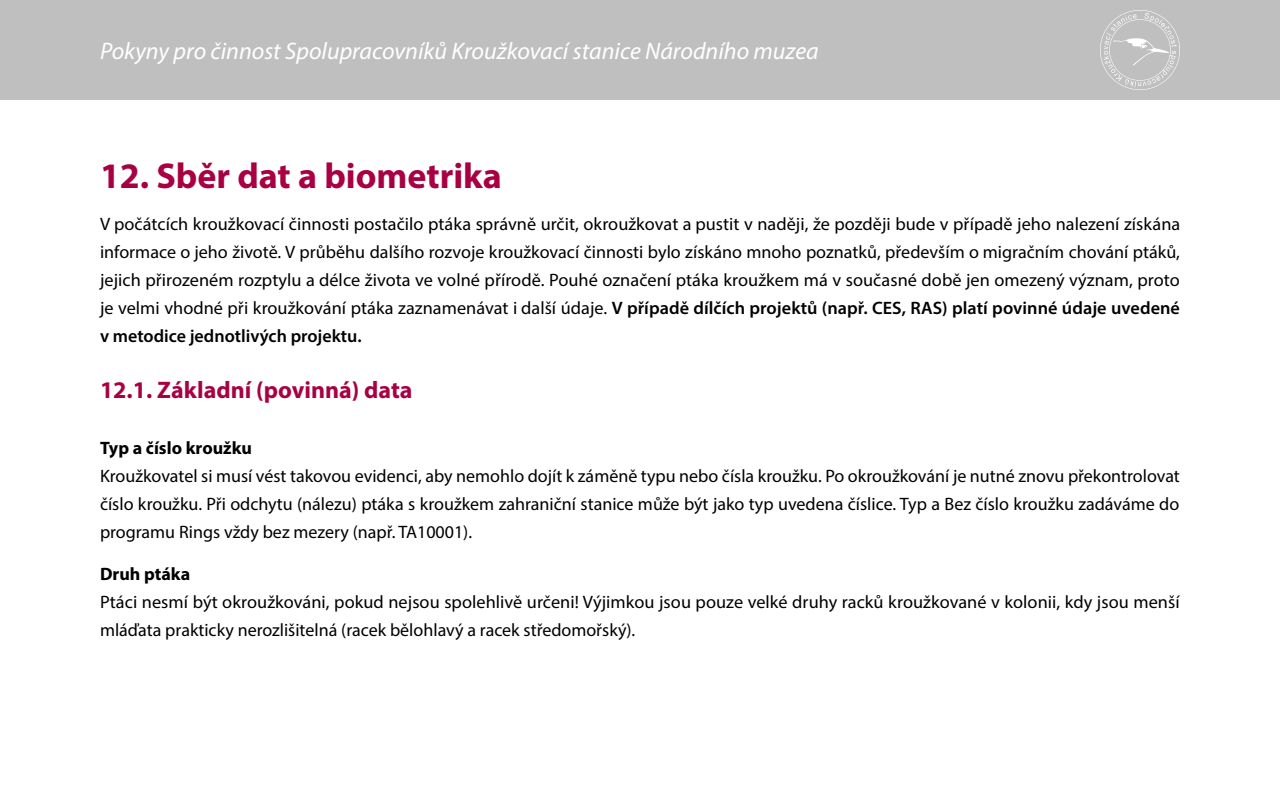
<style>
.page{position:relative;width:1280px;height:800px;background:#fff}
.page>*{position:absolute;margin:0;border:0;box-sizing:border-box;transform-origin:0 0}
.t1{font:700 36px "Myriad Pro";color:#a80042}
.t2{font:italic 24px "Myriad Pro";color:#fff}
.H2_X_X{font:700 24px "Myriad Pro";color:#a80042}
.T1{font:18px/28px "Myriad Pro";letter-spacing:.005em;color:#000;text-align:justify}
.H3_X_X_X{font:700 18px "Myriad Pro";color:#000}
.s1{font-weight:600}
</style>
<div class="page">
<div style="left:0;top:0;width:1280px;height:100px;background:#bfbfbf"></div>
<svg style="left:1100px;top:10px;width:80px;height:80px"></svg>
<h2 class="t2" style="left:100px;top:36px;width:720px">Pokyny pro činnost Spolupracovníků Kroužkovací stanice Národního muzea</h2>
<h1 class="t1" style="left:100px;top:152px;width:404px">12. Sběr dat a biometrika</h1>
<p class="T1" style="left:100px;top:210px;width:1082px">V počátcích kroužkovací činnosti postačilo ptáka správně určit, okroužkovat a pustit v naději, že později bude v případě jeho nalezení získána informace o jeho životě. V průběhu dalšího rozvoje kroužkovací činnosti bylo získáno mnoho poznatků, především o migračním chování ptáků, jejich přirozeném rozptylu a délce života ve volné přírodě. Pouhé označení ptáka kroužkem má v současné době jen omezený význam, proto je velmi vhodné při kroužkování ptáka zaznamenávat i další údaje. <span class="s1">V případě dílčích projektů (např. CES, RAS) platí povinné údaje uvedené v metodice jednotlivých projektu.</span></p>
<p class="H2_X_X" style="left:100px;top:374px;width:314px">12.1. Základní (povinná) data</p>
<p class="H3_X_X_X" style="left:100px;top:436px;width:153px">Typ a číslo kroužku</p>
<p class="T1" style="left:100px;top:462px;width:1081px">Kroužkovatel si musí vést takovou evidenci, aby nemohlo dojít k záměně typu nebo čísla kroužku. Po okroužkování je nutné znovu překontrolovat číslo kroužku. Při odchytu (nálezu) ptáka s kroužkem zahraniční stanice může být jako typ uvedena číslice. Typ a Bez číslo kroužku zadáváme do programu Rings vždy bez mezery (např. TA10001).</p>
<p class="H3_X_X_X" style="left:100px;top:562px;width:92px">Druh ptáka</p>
<p class="T1" style="left:100px;top:588px;width:1081px">Ptáci nesmí být okroužkováni, pokud nejsou spolehlivě určeni! Výjimkou jsou pouze velké druhy racků kroužkované v kolonii, kdy jsou menší mláďata prakticky nerozlišitelná (racek bělohlavý a racek středomořský).</p>
</div>
